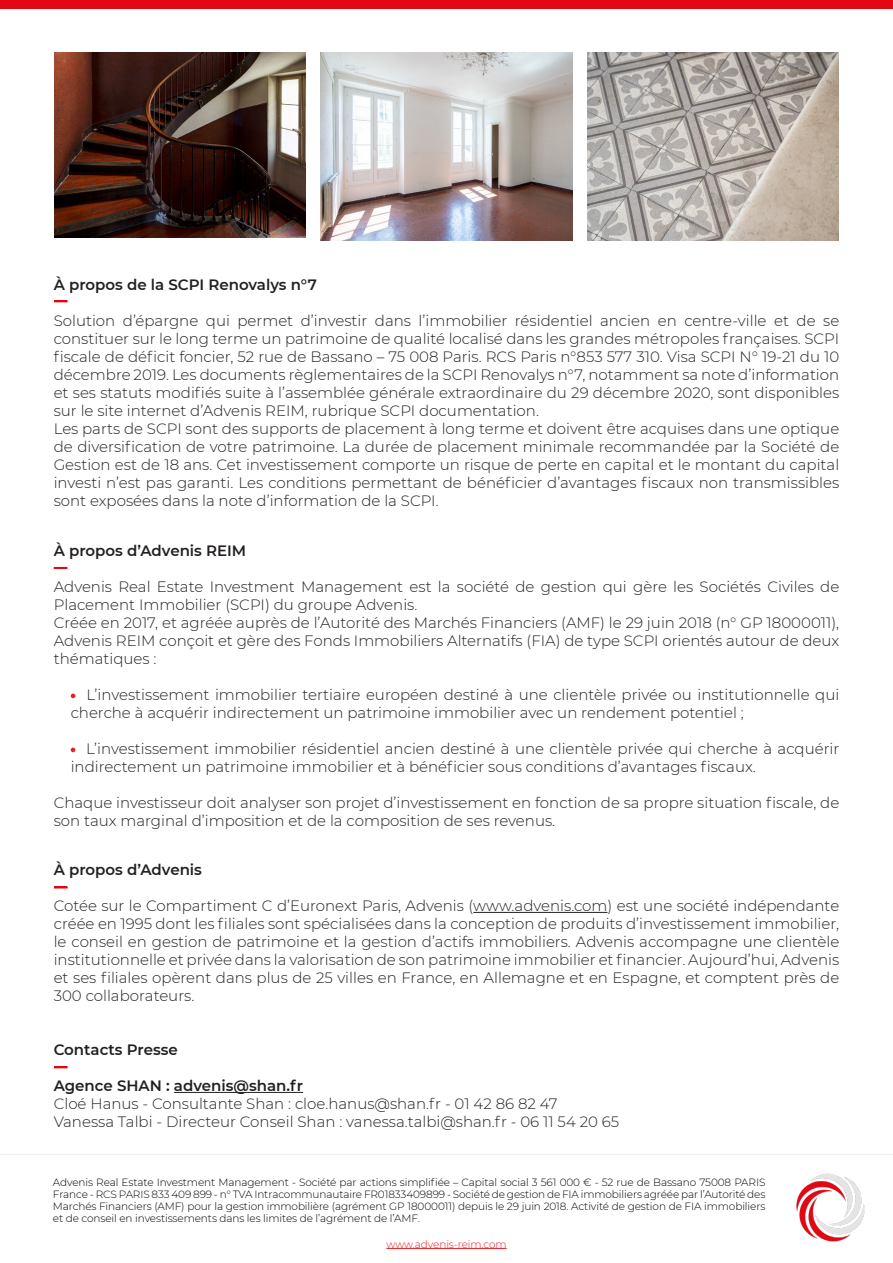
<style>
.page{position:relative;width:893px;height:1263px;background:#fff}
.page>*{position:absolute;margin:0;border:0;box-sizing:border-box;transform-origin:0 0}
.t1{font:300 15px/18px "Montserrat";color:#231f20;text-align:justify}
.t2{font:600 15px "Montserrat";color:#231f20}
.t3{font:300 10.5px/12px "Montserrat";letter-spacing:-.01em;color:#000001;text-align:justify}
.t4{font:300 10.5px "Montserrat";letter-spacing:-.01em;color:#eb1f27}
</style>
<div class="page">
<div style="left:0;top:0;width:893px;height:9px;background:#e30613"></div>
<hr style="left:473px;top:912px;width:134px;height:1px;background:#231f20">
<hr style="left:174px;top:1092px;width:129px;height:1px;background:#231f20">
<svg style="left:71px;top:693px;width:4px;height:5px"></svg>
<svg style="left:71px;top:747px;width:4px;height:5px"></svg>
<svg style="left:54px;top:1066px;width:13px;height:2px"></svg>
<svg style="left:54px;top:887px;width:13px;height:1px"></svg>
<svg style="left:54px;top:567px;width:13px;height:2px"></svg>
<svg style="left:54px;top:300px;width:13px;height:2px"></svg>
<img style="left:796px;top:1173px;width:69px;height:69px">
<hr style="left:386px;top:1248px;width:121px;height:1px;background:#eb1f27">
<img style="left:54px;top:53px;width:251px;height:185px">
<img style="left:321px;top:53px;width:251px;height:188px">
<img style="left:588px;top:53px;width:251px;height:188px">
<p class="t2" style="left:54px;top:274px;width:265px">À propos de la SCPI Renovalys n°7</p>
<p class="t1" style="left:54px;top:311px;width:787px">Solution d’épargne qui permet d’investir dans l’immobilier résidentiel ancien en centre-ville et de se constituer sur le long terme un patrimoine de qualité localisé dans les grandes métropoles françaises. SCPI fiscale de déficit foncier, 52 rue de Bassano – 75 008 Paris. RCS Paris n°853 577 310. Visa SCPI N° 19-21 du 10 décembre 2019. Les documents règlementaires de la SCPI Renovalys n°7, notamment sa note d’information et ses statuts modifiés suite à l’assemblée générale extraordinaire du 29 décembre 2020, sont disponibles sur le site internet d’Advenis REIM, rubrique SCPI documentation.</p>
<p class="t1" style="left:54px;top:419px;width:787px">Les parts de SCPI sont des supports de placement à long terme et doivent être acquises dans une optique de diversification de votre patrimoine. La durée de placement minimale recommandée par la Société de Gestion est de 18 ans. Cet investissement comporte un risque de perte en capital et le montant du capital investi n’est pas garanti. Les conditions permettant de bénéficier d’avantages fiscaux non transmissibles sont exposées dans la note d’information de la SCPI.</p>
<p class="t2" style="left:54px;top:540px;width:194px">À propos d’Advenis REIM</p>
<p class="t1" style="left:54px;top:577px;width:787px">Advenis Real Estate Investment Management est la société de gestion qui gère les Sociétés Civiles de<br>Placement Immobilier (SCPI) du groupe Advenis.</p>
<p class="t1" style="left:54px;top:613px;width:787px">Créée en 2017, et agréée auprès de l’Autorité des Marchés Financiers (AMF) le 29 juin 2018 (n° GP 18000011), Advenis REIM conçoit et gère des Fonds Immobiliers Alternatifs (FIA) de type SCPI orientés autour de deux thématiques :</p>
<p class="t1" style="left:71px;top:685px;width:770px;text-indent:16px">L’investissement immobilier tertiaire européen destiné à une clientèle privée ou institutionnelle qui cherche à acquérir indirectement un patrimoine immobilier avec un rendement potentiel ;</p>
<p class="t1" style="left:71px;top:739px;width:770px;text-indent:15px">L’investissement immobilier résidentiel ancien destiné à une clientèle privée qui cherche à acquérir indirectement un patrimoine immobilier et à bénéficier sous conditions d’avantages fiscaux.</p>
<p class="t1" style="left:54px;top:793px;width:787px">Chaque investisseur doit analyser son projet d’investissement en fonction de sa propre situation fiscale, de son taux marginal d’imposition et de la composition de ses revenus.</p>
<p class="t2" style="left:54px;top:859px;width:150px">À propos d’Advenis</p>
<p class="t1" style="left:54px;top:896px;width:787px">Cotée sur le Compartiment C d’Euronext Paris, Advenis (www.advenis.com) est une société indépendante créée en 1995 dont les filiales sont spécialisées dans la conception de produits d’investissement immobilier, le conseil en gestion de patrimoine et la gestion d’actifs immobiliers. Advenis accompagne une clientèle institutionnelle et privée dans la valorisation de son patrimoine immobilier et financier. Aujourd’hui, Advenis et ses filiales opèrent dans plus de 25 villes en France, en Allemagne et en Espagne, et comptent près de 300 collaborateurs.</p>
<p class="t2" style="left:54px;top:1039px;width:126px">Contacts Presse</p>
<p class="t2" style="left:54px;top:1075px;width:251px">Agence SHAN : advenis@shan.fr</p>
<p class="t1" style="left:54px;top:1094px;width:505px">Cloé Hanus - Consultante Shan : cloe.hanus@shan.fr - 01 42 86 82 47</p>
<p class="t1" style="left:54px;top:1112px;width:567px">Vanessa Talbi - Directeur Conseil Shan : vanessa.talbi@shan.fr - 06 11 54 20 65</p>
<p class="t3" style="left:53px;top:1176px;width:714px">Advenis Real Estate Investment Management - Société par actions simplifiée – Capital social 3 561 000 € - 52 rue de Bassano 75008 PARIS France - RCS PARIS 833 409 899 - n° TVA Intracommunautaire FR01833409899 - Société de gestion de FIA immobiliers agréée par l’Autorité des Marchés Financiers (AMF) pour la gestion immobilière (agrément GP 18000011) depuis le 29 juin 2018. Activité de gestion de FIA immobiliers et de conseil en investissements dans les limites de l’agrément de l’AMF.</p>
<p class="t4" style="left:386px;top:1237px;width:122px">www.advenis-reim.com</p>
</div>
